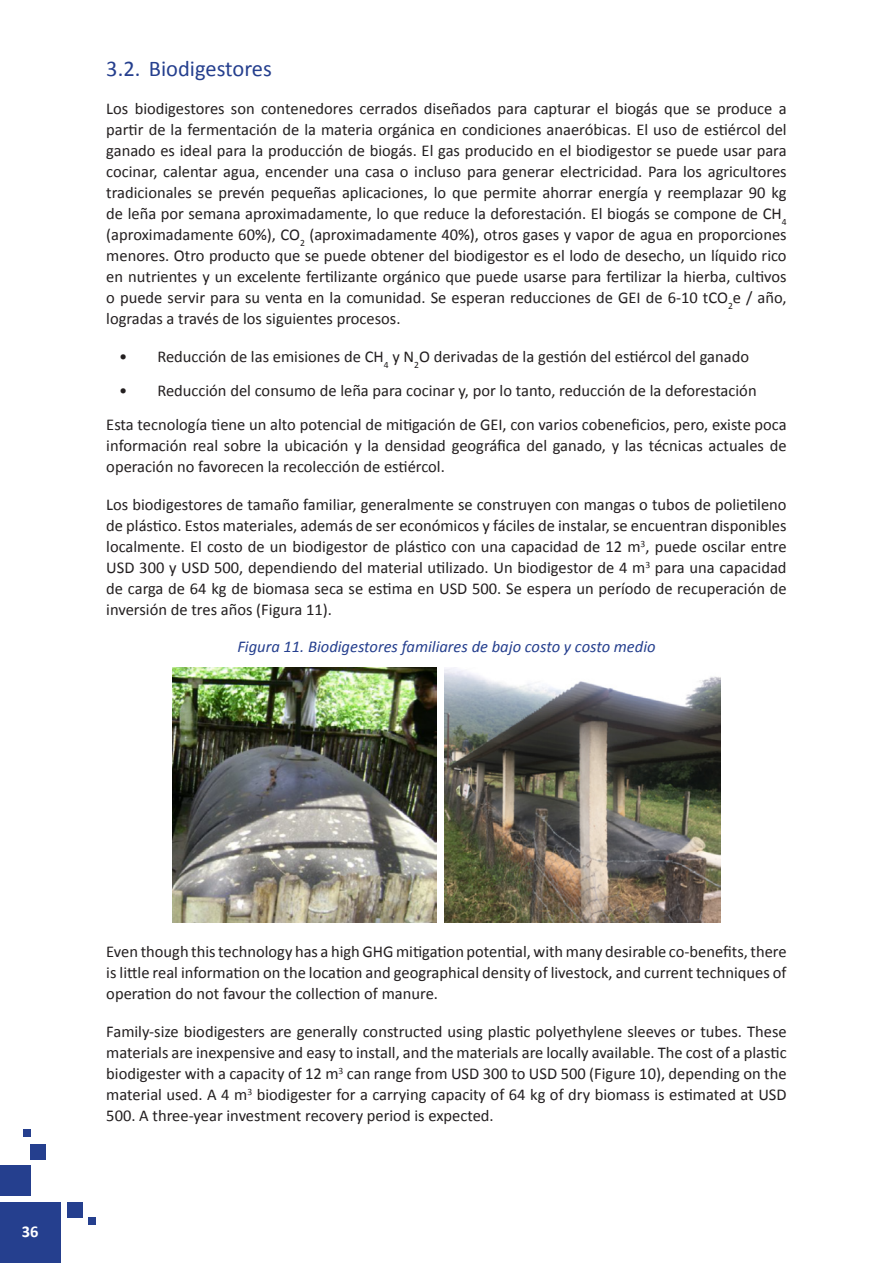
<style>
.page{position:relative;width:893px;height:1263px;background:#fff}
.page>*{position:absolute;margin:0;border:0;box-sizing:border-box;transform-origin:0 0}
.t1{font:22.5px "Calibri";color:#253f8e}
.t2{font:16.5px/21px "Calibri";color:#231f20;text-align:justify}
.t3{font:italic 16.5px "Calibri";color:#253f8e}
.t4{font:700 16.5px "Calibri";color:#fff}
</style>
<div class="page">
<div style="left:0;top:1202px;width:61px;height:61px;background:#253f8e"></div>
<div style="left:0;top:1165px;width:30px;height:31px;background:#253f8e"></div>
<div style="left:31px;top:1144px;width:15px;height:15px;background:#253f8e"></div>
<div style="left:67px;top:1202px;width:15px;height:15px;background:#253f8e"></div>
<div style="left:23px;top:1129px;width:8px;height:8px;background:#253f8e"></div>
<div style="left:89px;top:1217px;width:7px;height:8px;background:#253f8e"></div>
<img style="left:173px;top:667px;width:264px;height:255px">
<img style="left:444px;top:667px;width:276px;height:255px">
<h1 class="t1" style="left:106px;top:55px;width:167px">3.2. Biodigestores</h1>
<p class="t2" style="left:106px;top:98px;width:682px">Los biodigestores son contenedores cerrados diseñados para capturar el biogás que se produce a partir de la fermentación de la materia orgánica en condiciones anaeróbicas. El uso de estiércol del ganado es ideal para la producción de biogás. El gas producido en el biodigestor se puede usar para cocinar, calentar agua, encender una casa o incluso para generar electricidad. Para los agricultores tradicionales se prevén pequeñas aplicaciones, lo que permite ahorrar energía y reemplazar 90 kg de leña por semana aproximadamente, lo que reduce la deforestación. El biogás se compone de CH<sub>4 </sub>(aproximadamente 60%), CO<sub>2</sub> (aproximadamente 40%), otros gases y vapor de agua en proporciones menores. Otro producto que se puede obtener del biodigestor es el lodo de desecho, un líquido rico en nutrientes y un excelente fertilizante orgánico que puede usarse para fertilizar la hierba, cultivos o puede servir para su venta en la comunidad. Se esperan reducciones de GEI de 6-10 tCO<sub>2</sub>e / año, logradas a través de los siguientes procesos.</p>
<p class="t2" style="left:119px;top:346px;width:631px">• Reducción de las emisiones de CH<sub>4</sub> y N<sub>2</sub>O derivadas de la gestión del estiércol del ganado</p>
<p class="t2" style="left:106px;top:373px;width:682px;line-height:33.8px;text-indent:13px">• Reducción del consumo de leña para cocinar y, por lo tanto, reducción de la deforestación<br>Esta tecnología tiene un alto potencial de mitigación de GEI, con varios cobeneficios, pero, existe poca</p>
<p class="t2" style="left:106px;top:434px;width:682px">información real sobre la ubicación y la densidad geográfica del ganado, y las técnicas actuales de operación no favorecen la recolección de estiércol.</p>
<p class="t2" style="left:106px;top:493px;width:682px">Los biodigestores de tamaño familiar, generalmente se construyen con mangas o tubos de polietileno de plástico. Estos materiales, además de ser económicos y fáciles de instalar, se encuentran disponibles localmente. El costo de un biodigestor de plástico con una capacidad de 12 m<sup>3</sup>, puede oscilar entre USD 300 y USD 500, dependiendo del material utilizado. Un biodigestor de 4 m<sup>3</sup> para una capacidad de carga de 64 kg de biomasa seca se estima en USD 500. Se espera un período de recuperación de inversión de tres años (Figura 11).</p>
<p class="t3" style="left:237px;top:636px;width:420px">Figura 11. Biodigestores familiares de bajo costo y costo medio</p>
<p class="t4" style="left:22px;top:1221px;width:18px">36</p>
<p class="t2" style="left:106px;top:940px;width:682px">Even though this technology has a high GHG mitigation potential, with many desirable co-benefits, there is little real information on the location and geographical density of livestock, and current techniques of operation do not favour the collection of manure.</p>
<p class="t2" style="left:106px;top:1020px;width:682px">Family-size biodigesters are generally constructed using plastic polyethylene sleeves or tubes. These materials are inexpensive and easy to install, and the materials are locally available. The cost of a plastic biodigester with a capacity of 12 m<sup>3</sup> can range from USD 300 to USD 500 (Figure 10), depending on the material used. A 4 m<sup>3</sup> biodigester for a carrying capacity of 64 kg of dry biomass is estimated at USD 500. A three-year investment recovery period is expected.</p>
</div>
